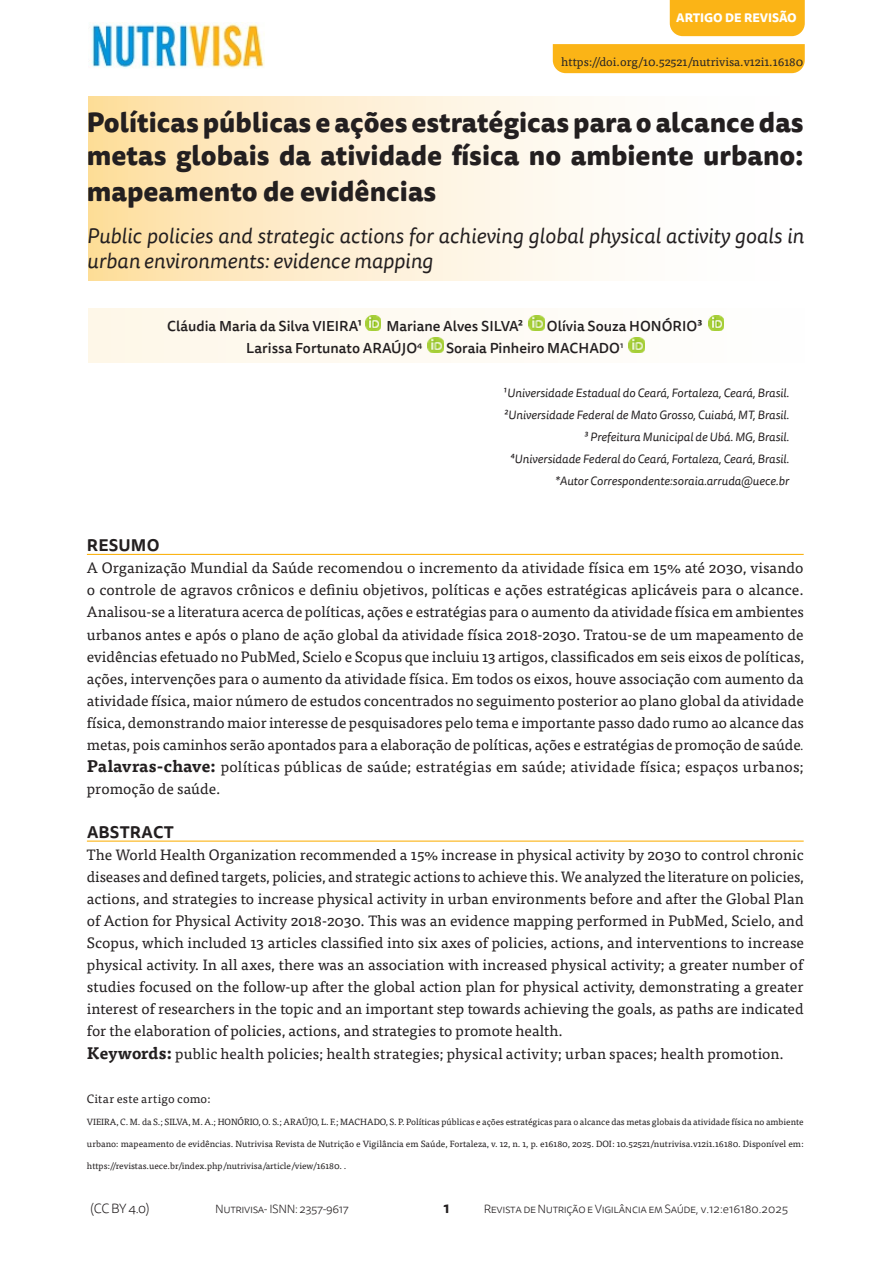
<style>
.page{position:relative;width:893px;height:1263px;background:#fff}
.page>*{position:absolute;margin:0;border:0;box-sizing:border-box;transform-origin:0 0}
.Título_em_Português{font:800 27px/32.4px "Tisa Sans Pro";color:#231f20}
.Título_em_Inglês{font:italic 21px/25.2px "Tisa Sans Pro";color:#231f20}
.Resumo_e_Abstract{font:700 16.5px "Tisa Sans Pro";letter-spacing:.01em;color:#231f20}
.Resumo_e_Abstract-2{font:15px/22px "Tisa OT";color:#231f20;text-align:justify}
.Cabeçalho_e_Rodapé{font:700 15px "Tisa Sans Pro";color:#231f20}
.Nome_do_Autor{font:500 14.25px "Tisa Sans Pro";color:#231f20}
.Cabeçalho_e_Rodapé-2{font:300 13.5px "Tisa Sans Pro";color:#231f20}
.Vínculo_Instituciona{font:italic 12px "Tisa Sans Pro";color:#231f20}
.Cabeçalho_e_Rodapé-3{font:300 12px "Tisa Sans Pro";letter-spacing:-.03em;color:#231f20}
.Corpo_de_Texto_-_Tis{font:12px "Tisa OT";color:#282526}
.Resumo_e_Abstract-3{font:12px "Tisa OT";letter-spacing:.015em;color:#231f20}
.Aba_de_Novo_Artigo{font:800 12px "Tisa Sans Pro";color:#fff}
.Corpo_de_Texto_-_Tis-2{font:9px "Tisa OT";color:#231f20}
.s1{font-size:12px}
.s2{font-weight:700;font-size:16.5px}
</style>
<div class="page">
<div style="left:670px;top:0;width:135px;height:36px;background:#fbb416"></div>
<div style="left:88px;top:309px;width:717px;height:53px;background:#fefaf3"></div>
<svg style="left:88px;top:96px;width:512px;height:185px;background:#fdedcf"></svg>
<img style="left:365px;top:315px;width:16px;height:16px">
<img style="left:529px;top:315px;width:15px;height:16px">
<img style="left:708px;top:315px;width:16px;height:16px">
<img style="left:428px;top:337px;width:15px;height:16px">
<img style="left:629px;top:337px;width:15px;height:16px">
<hr style="left:87px;top:554px;width:717px;height:1px;background:#fbb416">
<hr style="left:87px;top:840px;width:717px;height:2px;background:#fbb416">
<div style="left:553px;top:44px;width:252px;height:29px;background:#fbb416"></div>
<img style="left:89px;top:22px;width:176px;height:46px">
<p class="Aba_de_Novo_Artigo" style="left:676px;top:9px;width:122px">ARTIGO DE REVISÃO</p>
<p class="Corpo_de_Texto_-_Tis" style="left:561px;top:55px;width:244px">https://doi.org/10.52521/nutrivisa.v12i1.16180</p>
<p class="Título_em_Português" style="left:87px;top:106px;width:718px">Políticas públicas e ações estratégicas para o alcance das metas globais da atividade física no ambiente urbano:</p>
<p class="Título_em_Português" style="left:87px;top:175px;width:351px">mapeamento de evidências</p>
<p class="Título_em_Inglês" style="left:87px;top:223px;width:718px">Public policies and strategic actions for achieving global physical activity goals in urban environments: evidence mapping</p>
<p class="Nome_do_Autor" style="left:167px;top:316px;width:197px">Cláudia Maria da Silva VIEIRA¹</p>
<p class="Nome_do_Autor" style="left:386px;top:316px;width:138px">Mariane Alves SILVA²</p>
<p class="Nome_do_Autor" style="left:547px;top:316px;width:157px">Olívia Souza HONÓRIO³</p>
<p class="Nome_do_Autor" style="left:246px;top:338px;width:178px">Larissa Fortunato ARAÚJO<sup>4</sup></p>
<p class="Nome_do_Autor" style="left:446px;top:338px;width:179px">Soraia Pinheiro MACHADO<sup>1</sup></p>
<p class="Vínculo_Instituciona" style="left:503px;top:385px;width:288px">¹Universidade Estadual do Ceará, Fortaleza, Ceará, Brasil.</p>
<p class="Vínculo_Instituciona" style="left:504px;top:407px;width:287px">²Universidade Federal de Mato Grosso, Cuiabá, MT, Brasil.</p>
<p class="Vínculo_Instituciona" style="left:584px;top:429px;width:207px">³ Prefeitura Municipal de Ubá. MG, Brasil.</p>
<p class="Vínculo_Instituciona" style="left:510px;top:451px;width:281px">⁴Universidade Federal do Ceará, Fortaleza, Ceará, Brasil.</p>
<p class="Vínculo_Instituciona" style="left:555px;top:473px;width:235px">*Autor Correspondente:soraia.arruda@uece.br</p>
<p class="Resumo_e_Abstract" style="left:87px;top:533px;width:74px">RESUMO</p>
<p class="Resumo_e_Abstract-2" style="left:87px;top:557px;width:719px">A Organização Mundial da Saúde recomendou o incremento da atividade física em 15% até 2030, visando o controle de agravos crônicos e definiu objetivos, políticas e ações estratégicas aplicáveis para o alcance.<br>Analisou-se a literatura acerca de políticas, ações e estratégias para o aumento da atividade física em ambientes urbanos antes e após o plano de ação global da atividade física 2018-2030. Tratou-se de um mapeamento de evidências efetuado no PubMed, Scielo e Scopus que incluiu 13 artigos, classificados em seis eixos de políticas, ações, intervenções para o aumento da atividade física. Em todos os eixos, houve associação com aumento da atividade física, maior número de estudos concentrados no seguimento posterior ao plano global da atividade física, demonstrando maior interesse de pesquisadores pelo tema e importante passo dado rumo ao alcance das metas, pois caminhos serão apontados para a elaboração de políticas, ações e estratégias de promoção de saúde<span class="s1">.</span></p>
<p class="Resumo_e_Abstract-2" style="left:87px;top:756px;width:718px"><span class="s2">Palavras-chave:</span> políticas públicas de saúde; estratégias em saúde; atividade física; espaços urbanos; promoção de saúde.</p>
<p class="Resumo_e_Abstract" style="left:87px;top:820px;width:88px">ABSTRACT</p>
<p class="Resumo_e_Abstract-2" style="left:87px;top:844px;width:719px">The World Health Organization recommended a 15% increase in physical activity by 2030 to control chronic diseases and defined targets, policies, and strategic actions to achieve this. We analyzed the literature on policies, actions, and strategies to increase physical activity in urban environments before and after the Global Plan of Action for Physical Activity 2018-2030. This was an evidence mapping performed in PubMed, Scielo, and Scopus, which included 13 articles classified into six axes of policies, actions, and interventions to increase physical activity. In all axes, there was an association with increased physical activity; a greater number of studies focused on the follow-up after the global action plan for physical activity, demonstrating a greater interest of researchers in the topic and an important step towards achieving the goals, as paths are indicated for the elaboration of policies, actions, and strategies to promote health.</p>
<p class="Resumo_e_Abstract-2" style="left:87px;top:1042px;width:698px"><span class="s2">Keywords:</span> public health policies; health strategies; physical activity; urban spaces; health promotion.</p>
<p class="Resumo_e_Abstract-3" style="left:87px;top:1091px;width:125px">Citar este artigo como:</p>
<p class="Corpo_de_Texto_-_Tis-2" style="left:87px;top:1116px;width:718px">VIEIRA, C. M. da S.; SILVA, M. A.; HONÓRIO, O. S.; ARAÚJO, L. F.; MACHADO, S. P. Políticas públicas e ações estratégicas para o alcance das metas globais da atividade física no ambiente</p>
<p class="Corpo_de_Texto_-_Tis-2" style="left:87px;top:1138px;width:718px">urbano: mapeamento de evidências. Nutrivisa Revista de Nutrição e Vigilância em Saúde, Fortaleza, v. 12, n. 1, p. e16180, 2025. DOI: 10.52521/nutrivisa.v12i1.16180. Disponível em:</p>
<p class="Corpo_de_Texto_-_Tis-2" style="left:87px;top:1160px;width:261px">https://revistas.uece.br/index.php/nutrivisa/article/view/16180. .</p>
<p class="Cabeçalho_e_Rodapé-2" style="left:90px;top:1199px;width:61px">(CC BY 4.0)</p>
<p class="Cabeçalho_e_Rodapé-3" style="left:215px;top:1201px;width:135px">Nutrivisa- ISNN: 2357-9617</p>
<p class="Cabeçalho_e_Rodapé" style="left:443px;top:1196px;width:8px">1</p>
<p class="Cabeçalho_e_Rodapé-3" style="left:484px;top:1201px;width:306px">Revista de Nutrição e Vigilância em Saúde, v.12:e16180.2025</p>
</div>
